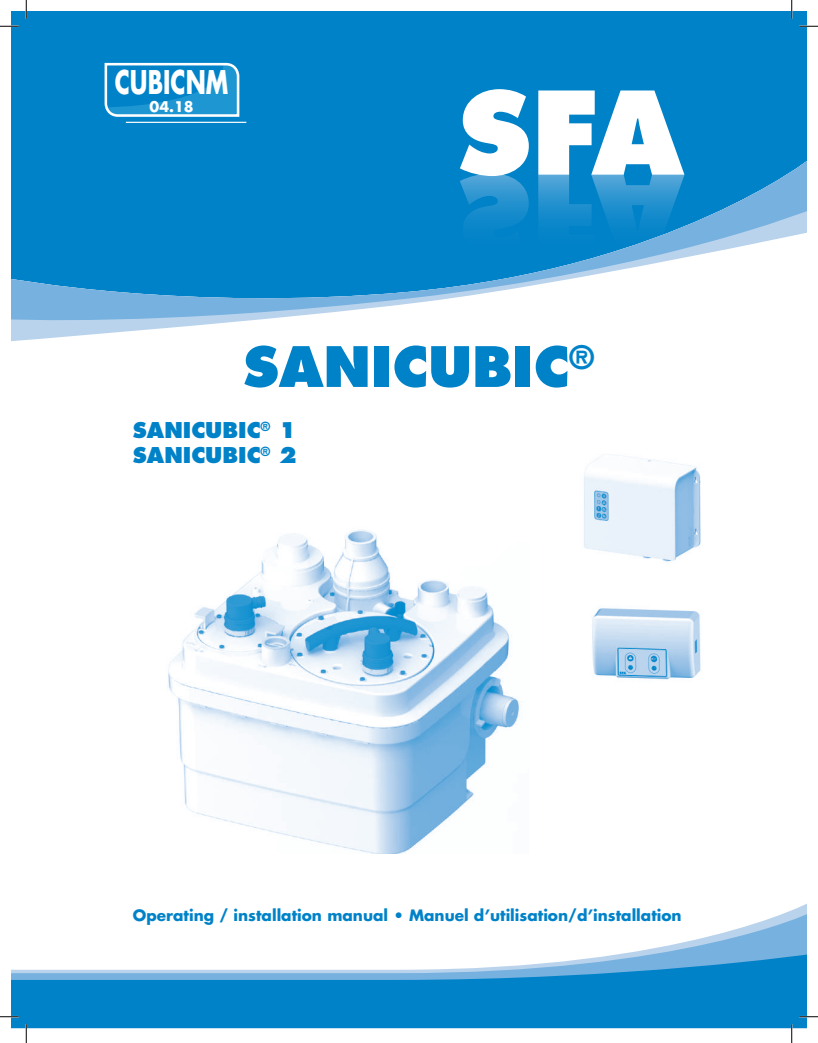
<style>
.page{position:relative;width:818px;height:1043px;background:#fff}
.page>*{position:absolute;margin:0;border:0;box-sizing:border-box;transform-origin:0 0}
.t1{font:800 54.12px "Futura";color:#0082c8}
.t2{font:700 31.75px "Futura";color:#fff;scale:.72 1}
.t3{font:800 21.12px/25.4px "Futura";color:#0082c8}
.t4{font:700 15.25px "Futura";color:#0082c8}
.t5{font:700 14.25px "Futura";color:#fff}
</style>
<div class="page">
<svg style="left:621px;top:913px;width:185px;height:41px"></svg>
<svg style="left:11px;top:954px;width:795px;height:74px;background:#389cd3"></svg>
<div style="left:11px;top:11px;width:795px;height:147px;background:#0082c8"></div>
<hr style="left:126px;top:122px;width:120px;height:1px;background:#fff">
<svg style="left:103px;top:62px;width:137px;height:56px;background:#2897d1"></svg>
<svg style="left:460px;top:89px;width:69px;height:69px"></svg>
<svg style="left:538px;top:90px;width:146px;height:68px"></svg>
<svg style="left:11px;top:327px;width:165px;height:14px"></svg>
<svg style="left:11px;top:158px;width:795px;height:169px;fill:#0082c8"></svg>
<img style="left:584px;top:454px;width:117px;height:108px">
<img style="left:168px;top:530px;width:352px;height:323px">
<img style="left:592px;top:608px;width:109px;height:72px">
<svg style="left:0;top:25px;width:19px;height:2px"></svg>
<svg style="left:799px;top:25px;width:19px;height:2px"></svg>
<svg style="left:0;top:1015px;width:19px;height:2px"></svg>
<svg style="left:799px;top:1015px;width:19px;height:2px"></svg>
<svg style="left:25px;top:0;width:2px;height:19px"></svg>
<svg style="left:25px;top:1024px;width:2px;height:18px"></svg>
<svg style="left:790px;top:0;width:2px;height:19px"></svg>
<svg style="left:790px;top:1024px;width:2px;height:18px"></svg>
<h2 class="t2" style="left:115px;top:61px;width:159px">CUBICNM</h2>
<p class="t5" style="left:149px;top:97px;width:46px">04.18</p>
<h1 class="t1" style="left:243px;top:332px;width:353px">SANICUBIC<sup>®</sup></h1>
<h3 class="t3" style="left:133px;top:417px;width:165px">SANICUBIC<sup>®</sup> 1<br>SANICUBIC<sup>®</sup> 2</h3>
<p class="t4" style="left:133px;top:905px;width:550px">Operating / installation manual • Manuel d’utilisation/d’installation</p>
</div>
